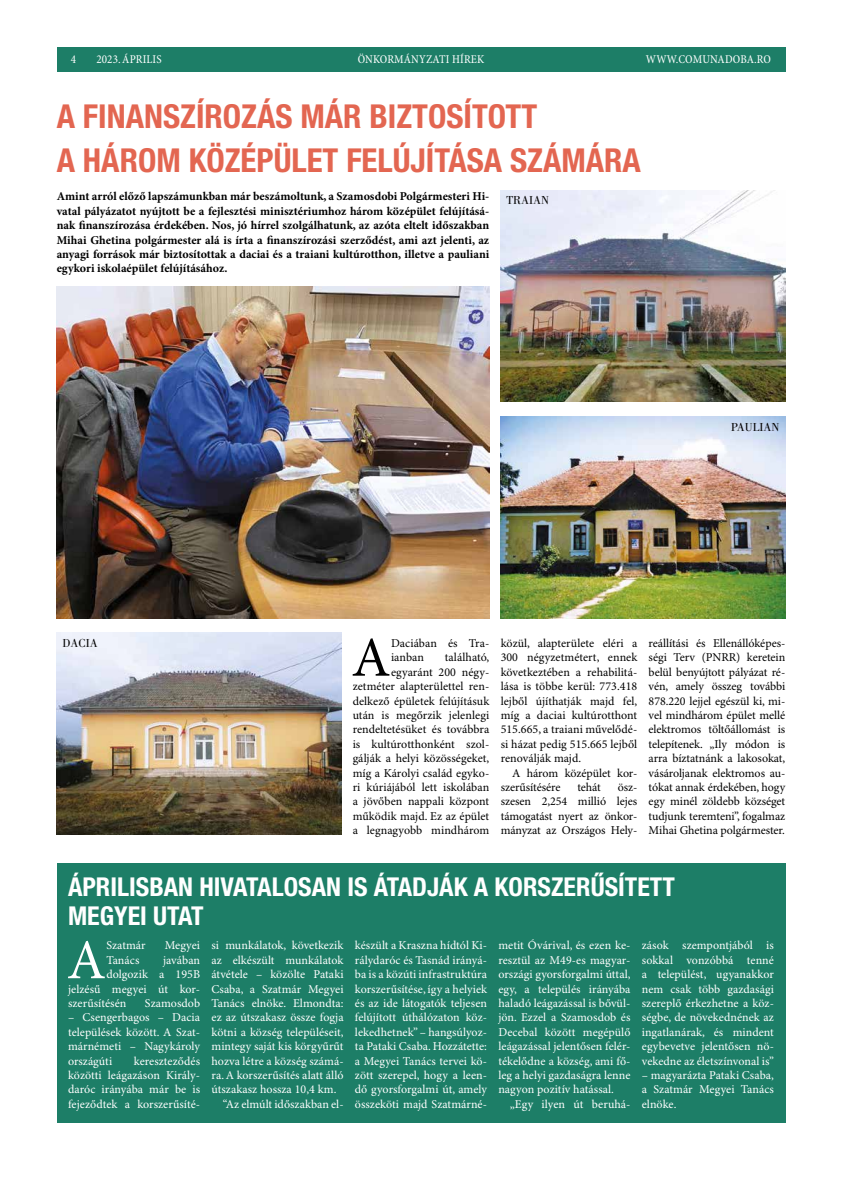
<style>
.page{position:relative;width:842px;height:1191px;background:#fff}
.page>*{position:absolute;margin:0;border:0;box-sizing:border-box;transform-origin:0 0}
.t1{font:56.3px "Minion Pro";color:#000}
.t2{font:56.3px "Minion Pro";color:#fff}
.t3{font:700 condensed 33px/43.2px "Helvetica Neue LT Pro";color:#e36651}
.t4{font:700 condensed 26px/28.8px "Helvetica Neue LT Pro";color:#fff}
.t5{font:12px/14.4px "Minion Pro";letter-spacing:.005em;color:#fff;text-align:justify}
.t6{font:12px/14.4px "Minion Pro";color:#000;text-align:justify}
.t7{font:700 12px/14.4px "Minion Pro";color:#000;text-align:justify}
.t8{font:condensed 12px "Minion Pro";letter-spacing:.01em;color:#fff}
.t9{font:12px "Bodoni Std";color:#000}
</style>
<div class="page">
<div style="left:57px;top:48px;width:728px;height:24px;background:#1d7e67"></div>
<img style="left:57px;top:632px;width:284px;height:202px">
<img style="left:501px;top:190px;width:284px;height:212px">
<img style="left:501px;top:416px;width:284px;height:202px">
<img style="left:57px;top:287px;width:432px;height:331px">
<div style="left:57px;top:863px;width:728px;height:259px;background:#1d7e67"></div>
<p class="t8" style="left:71px;top:52px;width:7px">4</p>
<p class="t8" style="left:96px;top:52px;width:67px">2023. ÁPRILIS</p>
<p class="t8" style="left:358px;top:52px;width:128px">ÖNKORMÁNYZATI HÍREK</p>
<p class="t8" style="left:646px;top:52px;width:127px">WWW.COMUNADOBA.RO</p>
<h2 class="t3" style="left:57px;top:94px;width:586px">A FINANSZÍROZÁS MÁR BIZTOSÍTOTT<br>A HÁROM KÖZÉPÜLET FELÚJÍTÁSA SZÁMÁRA</h2>
<p class="t7" style="left:57px;top:190px;width:434px">Amint arról előző lapszámunkban már beszámoltunk, a Szamosdobi Polgármesteri Hi&shy;vatal pályázatot nyújtott be a fejlesztési minisztériumhoz három középület felújításá&shy;nak finanszírozása érdekében. Nos, jó hírrel szolgálhatunk, az azóta eltelt időszakban Mihai Ghetina polgármester alá is írta a finanszírozási szerződést, ami azt jelenti, az anyagi források már biztosítottak a daciai és a traiani kultúrotthon, illetve a pauliani egykori iskolaépület felújításához.</p>
<p class="t9" style="left:506px;top:194px;width:44px">TRAIAN</p>
<p class="t9" style="left:731px;top:420px;width:50px">PAULIAN</p>
<p class="t9" style="left:62px;top:636px;width:37px">DACIA</p>
<h1 class="t1" style="left:352px;top:624px;width:40px">A</h1>
<p class="t6" style="left:391px;top:636px;width:100px">Daciában és Tra&shy;ianban</p>
<p class="t6" style="left:353px;top:650px;width:138px;text-align:right">található,<br>egyaránt 200 négy&shy;zetméter alapterülettel ren&shy;delkező épületek felújításuk után is megőrzik jelenlegi rendeltetésüket és továbbra is kultúrotthonként szol&shy;gálják a helyi közösségeket, míg a Károlyi család egyko&shy;ri kúriájából lett iskolában a jövőben nappali központ működik majd. Ez az épület a legnagyobb mindhárom</p>
<p class="t6" style="left:501px;top:636px;width:138px">közül, alapterülete eléri a 300 négyzetmétert, ennek következtében a rehabilitá&shy;lása is többe kerül: 773.418 lejből újíthatják majd fel, míg a daciai kultúrotthont 515.665, a traiani művelődé&shy;si házat pedig 515.665 lejből renoválják majd.</p>
<p class="t6" style="left:501px;top:766px;width:138px;text-indent:11px">A három középület kor&shy;szerűsítésére</p>
<p class="t6" style="left:577px;top:780px;width:25px">tehát</p>
<p class="t6" style="left:501px;top:780px;width:138px;text-indent:117px">ös - szesen 2,254 millió lejes támogatást nyert az önkor&shy;mányzat az Országos Hely-</p>
<p class="t6" style="left:649px;top:636px;width:138px">reállítási és Ellenállóképes&shy;ségi Terv (PNRR) keretein belül benyújtott pályázat ré&shy;vén, amely összeg további 878.220 lejjel egészül ki, mi&shy;vel mindhárom épület mellé elektromos töltőállomást is telepítenek. „Ily módon is arra bíztatnánk a lakosokat, vásároljanak elektromos au&shy;tókat annak érdekében, hogy egy minél zöldebb községet tudjunk teremteni”, fogalmaz Mihai Ghetina polgármester.</p>
<h3 class="t4" style="left:68px;top:872px;width:608px">ÁPRILISBAN HIVATALOSAN IS ÁTADJÁK A KORSZERŰSÍTETT<br>MEGYEI UTAT</h3>
<h1 class="t2" style="left:67px;top:926px;width:40px">A</h1>
<p class="t5" style="left:106px;top:938px;width:41px">Szatmár</p>
<p class="t5" style="left:165px;top:938px;width:37px">Megyei</p>
<p class="t5" style="left:106px;top:953px;width:35px">Tanács</p>
<p class="t5" style="left:163px;top:953px;width:39px">javában</p>
<p class="t5" style="left:106px;top:967px;width:95px">dolgozik a 195B</p>
<p class="t5" style="left:68px;top:982px;width:134px">jelzésű megyei út kor-</p>
<p class="t5" style="left:68px;top:996px;width:60px">szerűsítésén</p>
<p class="t5" style="left:145px;top:996px;width:57px">Szamosdob</p>
<p class="t5" style="left:68px;top:1010px;width:134px">– Csengerbagos – Dacia települések között. A Szat&shy;márnémeti – Nagykároly országúti</p>
<p class="t5" style="left:68px;top:1054px;width:134px;text-indent:66px">kereszteződés közötti leágazáson Király&shy;daróc irányába már be is fejeződtek a korszerűsíté-</p>
<p class="t5" style="left:211px;top:938px;width:134px">si munkálatok, következik</p>
<p class="t5" style="left:211px;top:953px;width:134px">az elkészült munkálatok</p>
<p class="t5" style="left:211px;top:967px;width:134px">átvétele – közölte Pataki</p>
<p class="t5" style="left:211px;top:982px;width:134px">Csaba, a Szatmár Megyei</p>
<p class="t5" style="left:211px;top:996px;width:134px">Tanács elnöke. Elmondta:</p>
<p class="t5" style="left:211px;top:1010px;width:134px">ez az útszakasz össze fogja</p>
<p class="t5" style="left:211px;top:1025px;width:134px">kötni a község településeit,</p>
<p class="t5" style="left:211px;top:1039px;width:134px">mintegy saját kis körgyűrűt</p>
<p class="t5" style="left:211px;top:1054px;width:134px">hozva létre a község számá-</p>
<p class="t5" style="left:211px;top:1068px;width:134px">ra. A korszerűsítés alatt álló</p>
<p class="t5" style="left:211px;top:1082px;width:126px">útszakasz hossza 10,4 km.</p>
<p class="t5" style="left:223px;top:1097px;width:122px">“Az elmúlt időszakban el-</p>
<p class="t5" style="left:355px;top:938px;width:134px">készült a Kraszna hídtól Ki&shy;rálydaróc és Tasnád irányá&shy;ba is a közúti infrastruktúra korszerűsítése, így a helyiek és az ide látogatók teljesen felújított úthálózaton köz&shy;lekedhetnek” – hangsúlyoz&shy;ta Pataki Csaba. Hozzátette: a Megyei Tanács tervei kö&shy;zött szerepel, hogy a leen&shy;dő gyorsforgalmi út, amely összeköti majd Szatmárné-</p>
<p class="t5" style="left:498px;top:938px;width:134px">metit Óvárival, és ezen ke&shy;resztül az M49-es magyar&shy;országi gyorsforgalmi úttal, egy, a település irányába haladó leágazással is bővül&shy;jön. Ezzel a Szamosdob és Decebal között megépülő leágazással jelentősen felér&shy;tékelődne a község, ami fő&shy;leg a helyi gazdaságra lenne nagyon pozitív hatással.</p>
<p class="t5" style="left:510px;top:1097px;width:122px">„Egy ilyen út beruhá-</p>
<p class="t5" style="left:642px;top:938px;width:134px">zások szempontjából is sokkal vonzóbbá tenné a települést, ugyanakkor nem csak több gazdasági szereplő érkezhetne a köz&shy;ségbe, de növekednének az ingatlanárak, és mindent egybevetve jelentősen nö&shy;vekedne az életszínvonal is”</p>
<p class="t5" style="left:642px;top:1068px;width:134px">– magyarázta Pataki Csaba, a Szatmár Megyei Tanács elnöke.</p>
</div>
